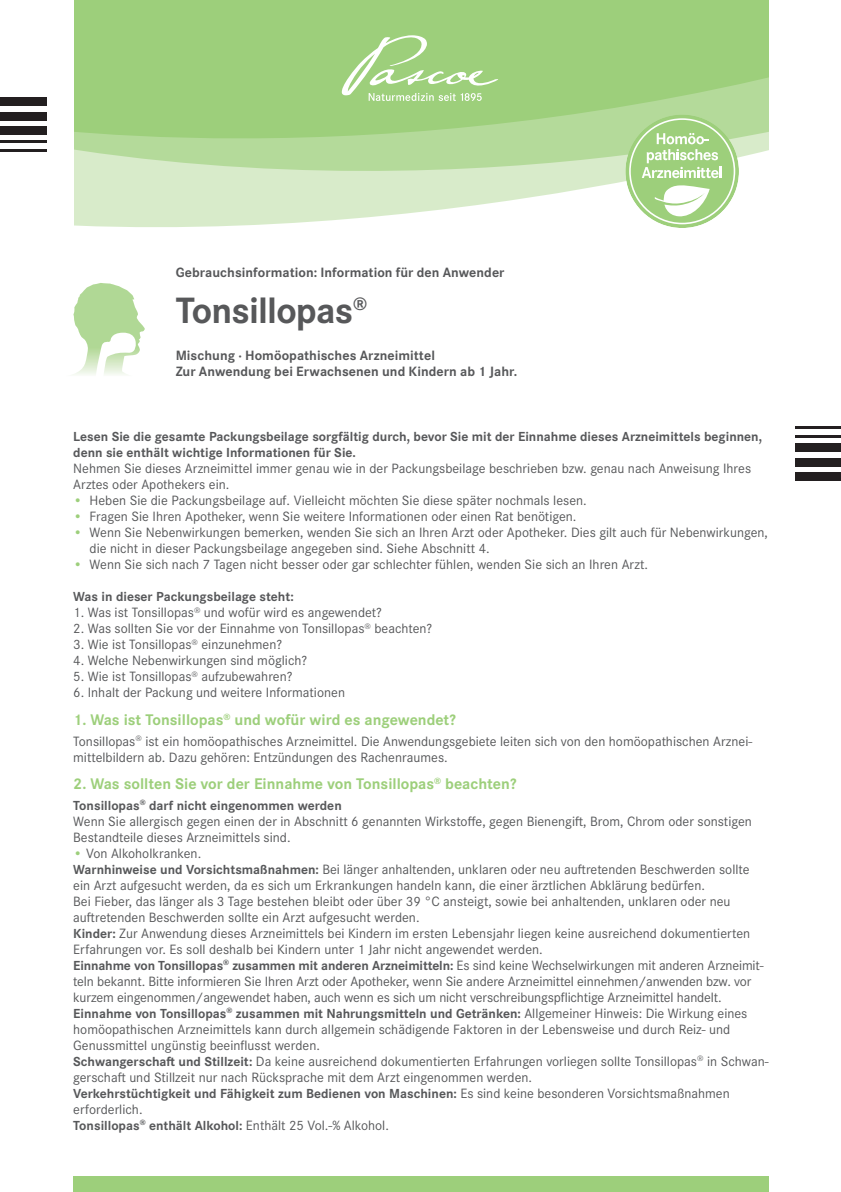
<style>
.page{position:relative;width:841px;height:1192px;background:#fff}
.page>*{position:absolute;margin:0;border:0;box-sizing:border-box;transform-origin:0 0}
.t1{font:700 38px "Corporate S Pro";letter-spacing:-.02em;color:#57585a}
.t2{font:700 16px "Corporate S Pro";color:#9dcf7b}
.t3{font:14px/16px "Corporate S Pro";color:#57585a}
.t4{font:700 14px/16px "Corporate S Pro";letter-spacing:.005em;color:#57585a}
.t5{font:700 13.6px/16px "Corporate S Pro";color:#57585a}
.s1{color:#9dcf7b}
.s2{font-weight:700;font-size:13.6px}
.s3{font-weight:400;font-size:14px}
</style>
<div class="page">
<svg style="left:74px;top:187px;width:663px;height:41px;fill:#d8ebca"></svg>
<svg style="left:74px;top:0;width:694px;height:187px;background:#a9d48b"></svg>
<svg style="left:341px;top:35px;width:157px;height:66px;background:#acd690"></svg>
<div style="left:73px;top:1176px;width:695px;height:15px;background:#9dcf7b"></div>
<img style="left:73px;top:283px;width:72px;height:92px">
<svg style="left:87px;top:332px;width:50px;height:43px"></svg>
<svg style="left:625px;top:115px;width:113px;height:113px"></svg>
<svg style="left:628px;top:118px;width:106px;height:106px"></svg>
<hr style="left:0;top:149px;width:47px;height:2px;background:#231f20">
<hr style="left:0;top:140px;width:47px;height:3px;background:#231f20">
<div style="left:0;top:126px;width:47px;height:8px;background:#231f20"></div>
<div style="left:0;top:112px;width:47px;height:8px;background:#231f20"></div>
<div style="left:0;top:98px;width:47px;height:8px;background:#231f20"></div>
<hr style="left:795px;top:426px;width:45px;height:3px;background:#231f20">
<hr style="left:795px;top:435px;width:45px;height:3px;background:#231f20">
<div style="left:795px;top:443px;width:45px;height:9px;background:#231f20"></div>
<div style="left:795px;top:458px;width:45px;height:8px;background:#231f20"></div>
<div style="left:795px;top:472px;width:45px;height:8px;background:#231f20"></div>
<p class="t4" style="left:176px;top:263px;width:330px">Gebrauchsinformation: Information für den Anwender</p>
<h1 class="t1" style="left:176px;top:281px;width:193px">Tonsillopas<sup>®</sup></h1>
<p class="t4" style="left:176px;top:346px;width:343px">Mischung · Homöopathisches Arzneimittel<br>Zur Anwendung bei Erwachsenen und Kindern ab 1 Jahr.</p>
<p class="t5" style="left:73px;top:428px;width:690px">Lesen Sie die gesamte Packungsbeilage sorgfältig durch, bevor Sie mit der Einnahme dieses Arzneimittels beginnen, denn sie enthält wichtige Informationen für Sie.</p>
<p class="t3" style="left:73px;top:460px;width:679px">Nehmen Sie dieses Arzneimittel immer genau wie in der Packungsbeilage beschrieben bzw. genau nach Anweisung Ihres<br>Arztes oder Apothekers ein.</p>
<p class="t3" style="left:73px;top:492px;width:514px"><span class="s1">•</span> Heben Sie die Packungsbeilage auf. Vielleicht möchten Sie diese später nochmals lesen.</p>
<p class="t3" style="left:73px;top:508px;width:504px"><span class="s1">•</span> Fragen Sie Ihren Apotheker, wenn Sie weitere Informationen oder einen Rat benötigen.</p>
<p class="t3" style="left:90px;top:524px;width:679px;text-indent:-16px"><span class="s1">•</span> Wenn Sie Nebenwirkungen bemerken, wenden Sie sich an Ihren Arzt oder Apotheker. Dies gilt auch für Nebenwirkungen, die nicht in dieser Packungsbeilage angegeben sind. Siehe Abschnitt 4.</p>
<p class="t3" style="left:73px;top:556px;width:576px"><span class="s1">•</span> Wenn Sie sich nach 7 Tagen nicht besser oder gar schlechter fühlen, wenden Sie sich an Ihren Arzt.</p>
<p class="t5" style="left:73px;top:588px;width:222px">Was in dieser Packungsbeilage steht:</p>
<p class="t3" style="left:73px;top:604px;width:310px">1. Was ist Tonsillopas<sup>®</sup> und wofür wird es angewendet?</p>
<p class="t3" style="left:73px;top:620px;width:360px">2. Was sollten Sie vor der Einnahme von Tonsillopas<sup>®</sup> beachten?</p>
<p class="t3" style="left:73px;top:636px;width:210px">3. Wie ist Tonsillopas<sup>®</sup> einzunehmen?</p>
<p class="t3" style="left:73px;top:652px;width:235px">4. Welche Nebenwirkungen sind möglich?</p>
<p class="t3" style="left:73px;top:668px;width:221px">5. Wie ist Tonsillopas<sup>®</sup> aufzubewahren?</p>
<p class="t3" style="left:73px;top:684px;width:273px">6. Inhalt der Packung und weitere Informationen</p>
<p class="t2" style="left:73px;top:707px;width:384px">1. Was ist Tonsillopas<sup>®</sup> und wofür wird es angewendet?</p>
<p class="t3" style="left:73px;top:732px;width:680px">Tonsillopas<sup>®</sup> ist ein homöopathisches Arzneimittel. Die Anwendungsgebiete leiten sich von den homöopathischen Arznei&shy;mittelbildern ab. Dazu gehören: Entzündungen des Rachenraumes.</p>
<p class="t2" style="left:73px;top:771px;width:444px">2. Was sollten Sie vor der Einnahme von Tonsillopas<sup>®</sup> beachten?</p>
<p class="t5" style="left:73px;top:796px;width:270px">Tonsillopas<sup>®</sup> darf nicht eingenommen werden</p>
<p class="t3" style="left:73px;top:812px;width:679px">Wenn Sie allergisch gegen einen der in Abschnitt 6 genannten Wirkstoffe, gegen Bienengift, Brom, Chrom oder sonstigen<br>Bestandteile dieses Arzneimittels sind.</p>
<p class="t3" style="left:73px;top:844px;width:678px"><span class="s1">•</span> Von Alkoholkranken.<br><span class="s2">Warnhinweise und Vorsichtsmaßnahmen:</span> Bei länger anhaltenden, unklaren oder neu auftretenden Beschwerden sollte ein Arzt aufgesucht werden, da es sich um Erkrankungen handeln kann, die einer ärztlichen Abklärung bedürfen.<br>Bei Fieber, das länger als 3 Tage bestehen bleibt oder über 39 °C ansteigt, sowie bei anhaltenden, unklaren oder neu auftretenden Beschwerden sollte ein Arzt aufgesucht werden.<br><span class="s2">Kinder:</span> Zur Anwendung dieses Arzneimittels bei Kindern im ersten Lebensjahr liegen keine ausreichend dokumentierten Erfahrungen vor. Es soll deshalb bei Kindern unter 1 Jahr nicht angewendet werden.</p>
<p class="t5" style="left:73px;top:956px;width:691px">Einnahme von Tonsillopas<sup>®</sup> zusammen mit anderen Arzneimitteln: <span class="s3">Es sind keine Wechselwirkungen mit anderen Arzneimit-</span></p>
<p class="t3" style="left:73px;top:972px;width:679px">teln bekannt. Bitte informieren Sie Ihren Arzt oder Apotheker, wenn Sie andere Arzneimittel einnehmen/anwenden bzw. vor kurzem eingenommen/angewendet haben, auch wenn es sich um nicht verschreibungspflichtige Arzneimittel handelt.</p>
<p class="t5" style="left:73px;top:1004px;width:675px">Einnahme von Tonsillopas<sup>®</sup> zusammen mit Nahrungsmitteln und Getränken: <span class="s3">Allgemeiner Hinweis: Die Wirkung eines</span></p>
<p class="t3" style="left:73px;top:1020px;width:696px">homöopathischen Arzneimittels kann durch allgemein schädigende Faktoren in der Lebensweise und durch Reiz- und Genussmittel ungünstig beeinflusst werden.<br><span class="s2">Schwangerschaft und Stillzeit:</span> Da keine ausreichend dokumentierten Erfahrungen vorliegen sollte Tonsillopas<sup>®</sup> in Schwan&shy;gerschaft und Stillzeit nur nach Rücksprache mit dem Arzt eingenommen werden.</p>
<p class="t5" style="left:73px;top:1084px;width:657px">Verkehrstüchtigkeit und Fähigkeit zum Bedienen von Maschinen: <span class="s3">Es sind keine besonderen Vorsichtsmaßnahmen</span></p>
<p class="t3" style="left:73px;top:1100px;width:71px">erforderlich.</p>
<p class="t5" style="left:73px;top:1116px;width:317px">Tonsillopas<sup>®</sup> enthält Alkohol: <span class="s3">Enthält 25 Vol.-% Alkohol.</span></p>
</div>
